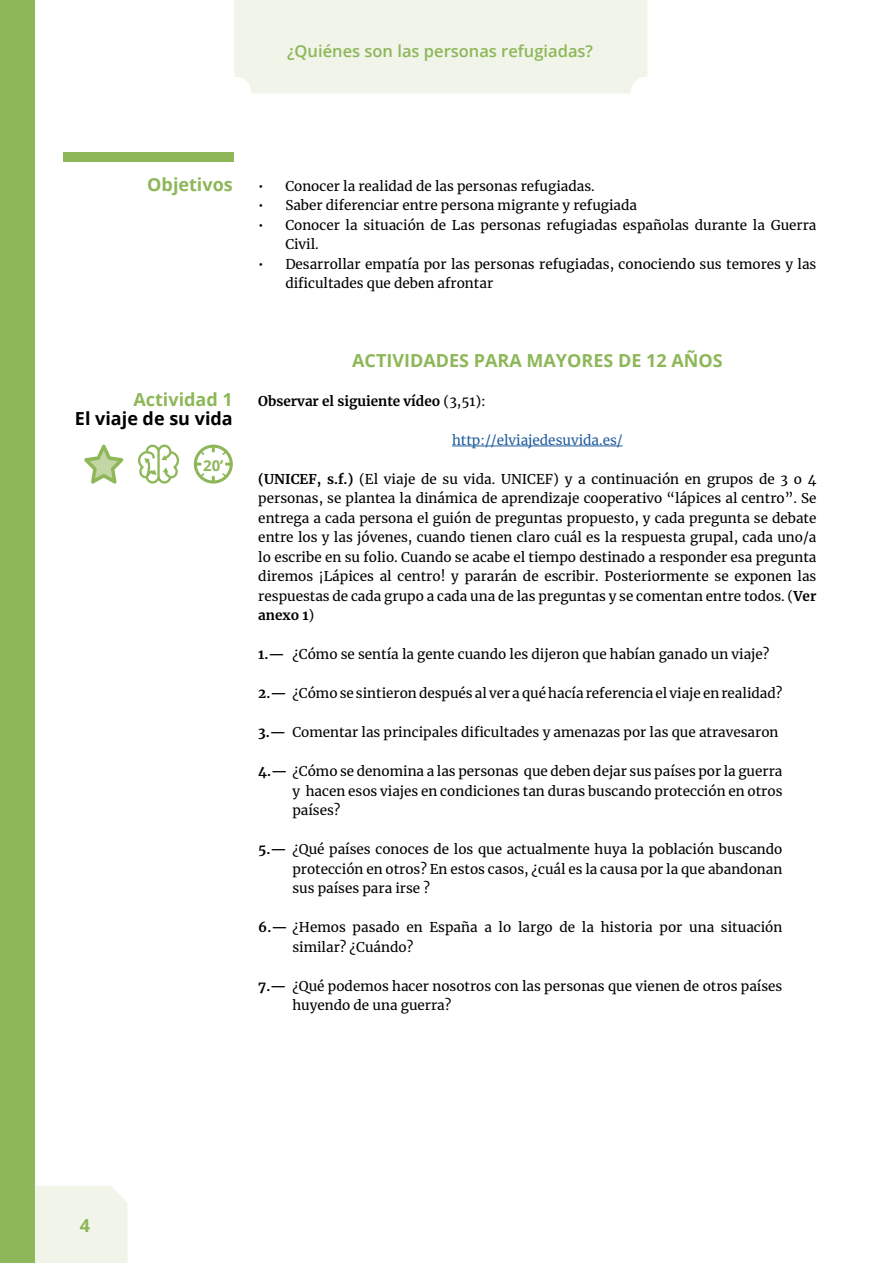
<style>
.page{position:relative;width:893px;height:1263px;background:#fff}
.page>*{position:absolute;margin:0;border:0;box-sizing:border-box;transform-origin:0 0}
.t1{font:700 18px "Open Sans";color:#8db758}
.t2{font:700 18px "Open Sans";color:#000}
.t3{font:600 16.5px "Open Sans";color:#8db758}
.t4{font:700 15px "Open Sans";color:#8db758}
.t5{font:13.5px/19.5px "Merriweather";color:#000}
.t6{font:700 13.5px "Merriweather";color:#000}
.t7{font:13.5px "Merriweather";color:#215e9e}
.s1{font-weight:400}
.s2{font-weight:700}
</style>
<div class="page">
<div style="left:34px;top:1186px;width:94px;height:77px;background:#f0f4e9"></div>
<div style="left:234px;top:0;width:413px;height:94px;background:#f0f4e9"></div>
<div style="left:0;top:0;width:34px;height:1263px;background:#8db758"></div>
<div style="left:63px;top:152px;width:171px;height:9px;background:#8db758"></div>
<hr style="left:452px;top:446px;width:171px;height:1px;background:#215e9e">
<svg style="left:138px;top:445px;width:41px;height:39px"></svg>
<svg style="left:84px;top:445px;width:39px;height:39px"></svg>
<svg style="left:194px;top:445px;width:39px;height:39px"></svg>
<p class="t3" style="left:287px;top:40px;width:307px">¿Quiénes son las personas refugiadas?</p>
<h1 class="t1" style="left:147px;top:172px;width:87px">Objetivos</h1>
<h1 class="t1" style="left:133px;top:386px;width:101px">Actividad 1</h1>
<h1 class="t2" style="left:75px;top:406px;width:159px">El viaje de su vida</h1>
<p class="t4" style="left:203px;top:455px;width:22px">20’</p>
<p class="t5" style="left:258px;top:176px;width:338px">• Conocer la realidad de las personas refugiadas.</p>
<p class="t5" style="left:258px;top:195px;width:380px">• Saber diferenciar entre persona migrante y refugiada</p>
<p class="t5" style="left:285px;top:215px;width:533px;text-indent:-27px">• Conocer la situación de Las personas refugiadas españolas durante la Guerra<br>Civil.</p>
<p class="t5" style="left:285px;top:254px;width:533px;text-indent:-27px">• Desarrollar empatía por las personas refugiadas, conociendo sus temores y las dificultades que deben afrontar</p>
<h1 class="t1" style="left:352px;top:347px;width:372px">ACTIVIDADES PARA MAYORES DE 12 AÑOS</h1>
<p class="t6" style="left:258px;top:391px;width:229px">Observar el siguiente vídeo <span class="s1">(3,51):</span></p>
<p class="t7" style="left:452px;top:430px;width:172px">http://elviajedesuvida.es/</p>
<p class="t5" style="left:258px;top:469px;width:560px;text-align:justify"><span class="s2">(UNICEF, s.f.)</span> (El viaje de su vida. UNICEF) y a continuación en grupos de 3 o 4 personas, se plantea la dinámica de aprendizaje cooperativo “lápices al centro”. Se entrega a cada persona el guión de preguntas propuesto, y cada pregunta se debate entre los y las jóvenes, cuando tienen claro cuál es la respuesta grupal, cada uno/a lo escribe en su folio. Cuando se acabe el tiempo destinado a responder esa pregunta diremos ¡Lápices al centro! y pararán de escribir. Posteriormente se exponen las respuestas de cada grupo a cada una de las preguntas y se comentan entre todos. (<span class="s2">Ver anexo 1</span>)</p>
<p class="t5" style="left:258px;top:644px;width:513px"><span class="s2">1.—</span> ¿Cómo se sentía la gente cuando les dijeron que habían ganado un viaje?</p>
<p class="t5" style="left:258px;top:683px;width:526px"><span class="s2">2.—</span> ¿Cómo se sintieron después al ver a qué hacía referencia el viaje en realidad?</p>
<p class="t5" style="left:258px;top:722px;width:522px"><span class="s2">3.—</span> Comentar las principales dificultades y amenazas por las que atravesaron</p>
<p class="t5" style="left:292px;top:761px;width:492px;text-align:justify;text-indent:-34px"><span class="s2">4.—</span> ¿Cómo se denomina a las personas que deben dejar sus países por la guerra y hacen esos viajes en condiciones tan duras buscando protección en otros países?</p>
<p class="t5" style="left:292px;top:839px;width:492px;text-align:justify;text-indent:-34px"><span class="s2">5.—</span> ¿Qué países conoces de los que actualmente huya la población buscando protección en otros? En estos casos, ¿cuál es la causa por la que abandonan sus países para irse ?</p>
<p class="t5" style="left:292px;top:917px;width:492px;text-indent:-34px"><span class="s2">6.—</span> ¿Hemos pasado en España a lo largo de la historia por una situación similar? ¿Cuándo?</p>
<p class="t5" style="left:292px;top:975px;width:492px;text-indent:-34px"><span class="s2">7.—</span> ¿Qué podemos hacer nosotros con las personas que vienen de otros países huyendo de una guerra?</p>
<h1 class="t1" style="left:80px;top:1212px;width:12px">4</h1>
</div>
